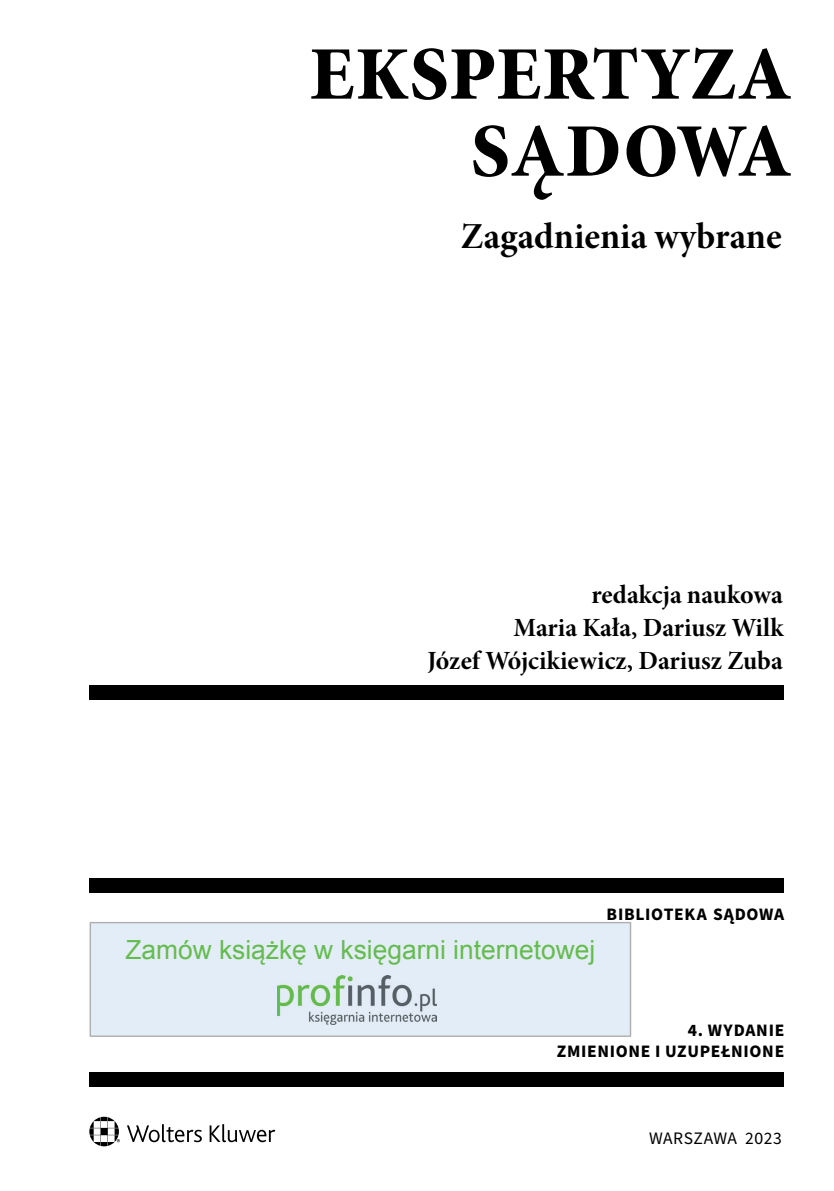
<style>
.page{position:relative;width:834px;height:1191px;background:#fff}
.page>*{position:absolute;margin:0;border:0;box-sizing:border-box;transform-origin:0 0}
.t1{font:105px/77px "Minion Pro Bold Cn Subh";letter-spacing:-.01em;color:#000;text-align:right}
.t2{font:36.75px "Minion Pro Bold Subh";color:#000}
.t3{font:26.25px/33.2px "Minion Pro Bold Subh";color:#000;text-align:right}
.t4{font:26.25px "Arial";color:#65bc4e}
.t5{font:700 17.5px/21px "Source Sans Pro";letter-spacing:.04em;color:#000;text-align:right}
.t6{font:17.5px "Source Sans Pro";letter-spacing:.015em;color:#000}
</style>
<div class="page">
<svg style="left:127px;top:1124px;width:75px;height:18px"></svg>
<svg style="left:209px;top:1124px;width:66px;height:18px"></svg>
<svg style="left:89px;top:1116px;width:31px;height:30px"></svg>
<div style="left:89px;top:1071px;width:695px;height:15px;background:#000"></div>
<div style="left:89px;top:878px;width:695px;height:15px;background:#000"></div>
<div style="left:89px;top:685px;width:695px;height:14px;background:#000"></div>
<div style="left:90px;top:922px;width:541px;height:115px;background:#e3edf7"></div>
<div style="left:98px;top:939px;width:524px;height:34px;background:#e3edf7"></div>
<div style="left:277px;top:975px;width:166px;height:52px;background:#e3edf7"></div>
<img style="left:277px;top:975px;width:160px;height:49px">
<h1 class="t1" style="left:308px;top:26px;width:485px">Ekspertyza sądowa</h1>
<h2 class="t2" style="left:461px;top:211px;width:322px">Zagadnienia wybrane</h2>
<p class="t3" style="left:427px;top:577px;width:357px">redakcja naukowa<br>Maria Kała, Dariusz Wilk<br>Józef Wójcikiewicz, Dariusz Zuba</p>
<p class="t4" style="left:125px;top:932px;width:471px">Zamów książkę w księgarni internetowej</p>
<p class="t5" style="left:606px;top:903px;width:179px">BIBLIOTEKA SĄDOWA</p>
<p class="t5" style="left:556px;top:1020px;width:229px">4. WYDANIE<br>ZMIENIONE I UZUPEŁNIONE</p>
<p class="t6" style="left:649px;top:1126px;width:134px">WARSZAWA 2023</p>
</div>
